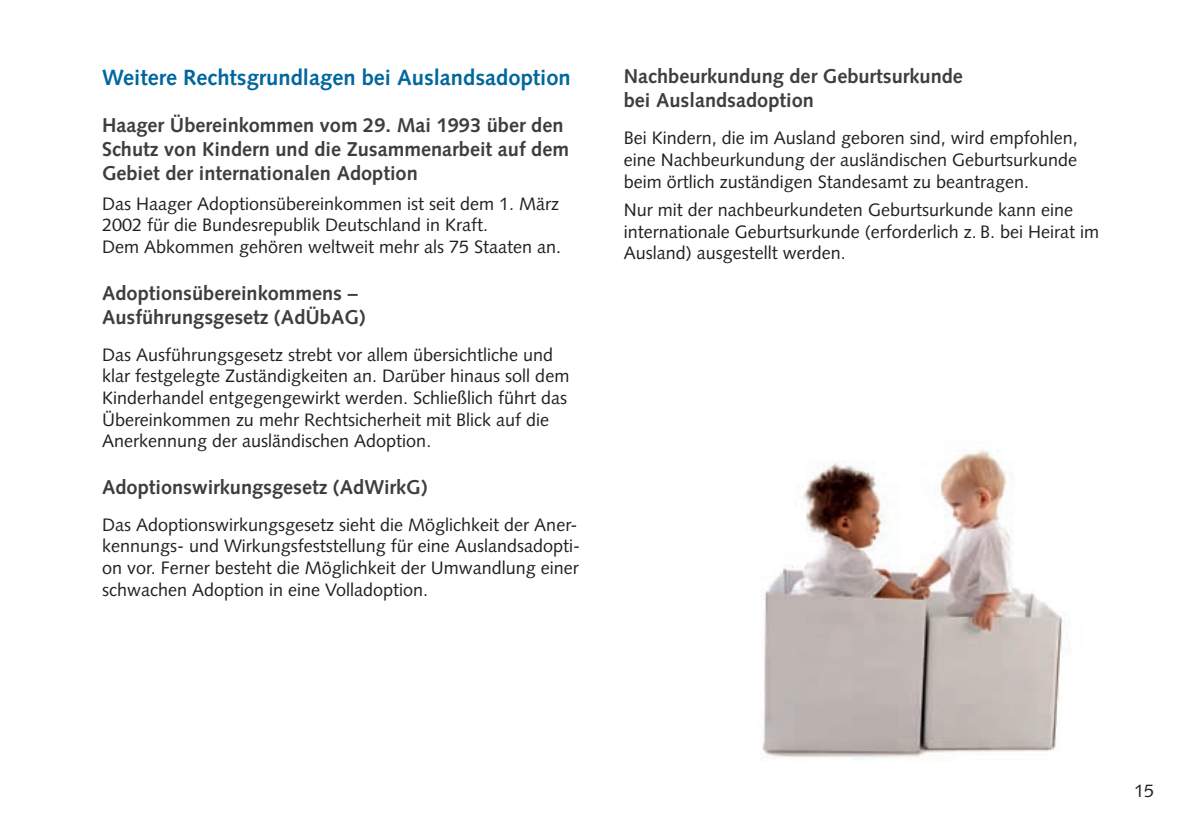
<style>
.page{position:relative;width:1191px;height:840px;background:#fff}
.page>*{position:absolute;margin:0;border:0;box-sizing:border-box;transform-origin:0 0}
.t1{font:700 22px "Syntax";color:#00679e}
.t2{font:700 20px/24px "Syntax";color:#3e3e3f}
.t3{font:18px/21.6px "Syntax";color:#231f20}
</style>
<div class="page">
<img style="left:762px;top:450px;width:301px;height:308px">
<p class="t1" style="left:102px;top:65px;width:470px">Weitere Rechtsgrundlagen bei Auslandsadoption</p>
<p class="t2" style="left:102px;top:113px;width:468px">Haager Übereinkommen vom 29. Mai 1993 über den<br>Schutz von Kindern und die Zusammenarbeit auf dem<br>Gebiet der internationalen Adoption</p>
<p class="t3" style="left:102px;top:193px;width:460px">Das Haager Adoptionsübereinkommen ist seit dem 1. März<br>2002 für die Bundesrepublik Deutschland in Kraft.<br>Dem Abkommen gehören weltweit mehr als 75 Staaten an.</p>
<p class="t2" style="left:102px;top:281px;width:265px">Adoptionsübereinkommens –<br>Ausführungsgesetz (AdÜbAG)</p>
<p class="t3" style="left:102px;top:343px;width:469px">Das Ausführungsgesetz strebt vor allem übersichtliche und klar festgelegte Zuständigkeiten an. Darüber hinaus soll dem Kinderhandel entgegengewirkt werden. Schließlich führt das Übereinkommen zu mehr Rechtsicherheit mit Blick auf die Anerkennung der ausländischen Adoption.</p>
<p class="t2" style="left:102px;top:475px;width:327px">Adoptionswirkungsgesetz (AdWirkG)</p>
<p class="t3" style="left:102px;top:513px;width:479px">Das Adoptionswirkungsgesetz sieht die Möglichkeit der Aner&shy;kennungs- und Wirkungsfeststellung für eine Auslandsadopti&shy;on vor. Ferner besteht die Möglichkeit der Umwandlung einer schwachen Adoption in eine Volladoption.</p>
<p class="t2" style="left:624px;top:64px;width:340px">Nachbeurkundung der Geburtsurkunde bei Auslandsadoption</p>
<p class="t3" style="left:624px;top:127px;width:455px;text-align:justify">Bei Kindern, die im Ausland geboren sind, wird empfohlen, eine Nachbeurkundung der ausländischen Geburtsurkunde beim örtlich zuständigen Standesamt zu beantragen.</p>
<p class="t3" style="left:624px;top:199px;width:477px">Nur mit der nachbeurkundeten Geburtsurkunde kann eine internationale Geburtsurkunde (erforderlich z. B. bei Heirat im<br>Ausland) ausgestellt werden.</p>
<p class="t3" style="left:1134px;top:779px;width:22px">15</p>
</div>
